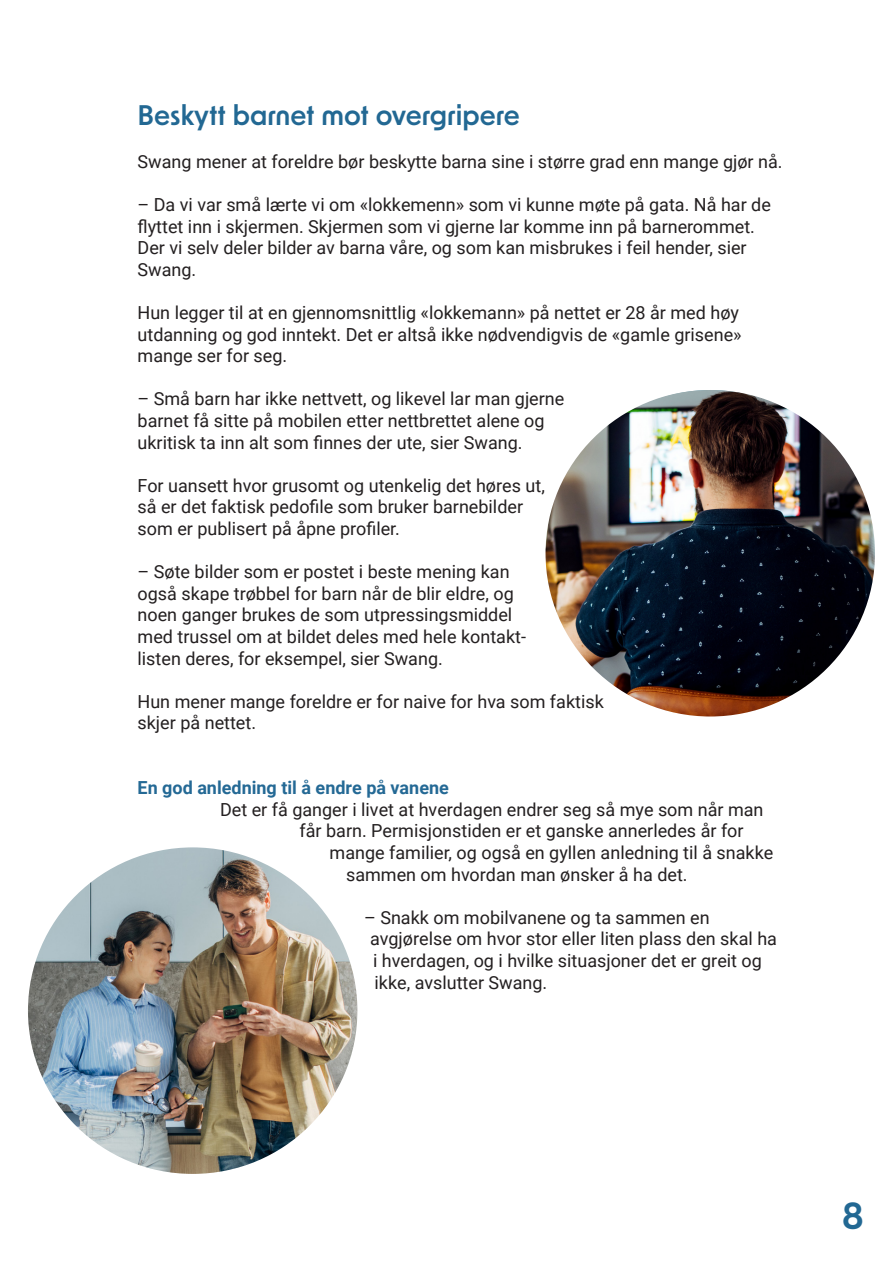
<style>
.page{position:relative;width:893px;height:1263px;background:#fff}
.page>*{position:absolute;margin:0;border:0;box-sizing:border-box;transform-origin:0 0}
.t1{font:600 36px "New Order";color:#226893}
.t2{font:600 27px "New Order";color:#226893}
.t3{font:18px/21.6px "Roboto";color:#231f20}
.t4{font:700 18px "Roboto";color:#246995}
</style>
<div class="page">
<img style="left:28px;top:847px;width:329px;height:327px">
<img style="left:545px;top:390px;width:330px;height:326px">
<p class="t2" style="left:138px;top:97px;width:384px">Beskytt barnet mot overgripere</p>
<p class="t3" style="left:138px;top:150px;width:647px">Swang mener at foreldre bør beskytte barna sine i større grad enn mange gjør nå.</p>
<p class="t3" style="left:138px;top:193px;width:635px">– Da vi var små lærte vi om «lokkemenn» som vi kunne møte på gata. Nå har de flyttet inn i skjermen. Skjermen som vi gjerne lar komme inn på barnerommet.<br>Der vi selv deler bilder av barna våre, og som kan misbrukes i feil hender, sier Swang.</p>
<p class="t3" style="left:138px;top:301px;width:606px">Hun legger til at en gjennomsnittlig «lokkemann» på nettet er 28 år med høy utdanning og god inntekt. Det er altså ikke nødvendigvis de «gamle grisene» mange ser for seg.</p>
<p class="t3" style="left:138px;top:388px;width:428px">– Små barn har ikke nettvett, og likevel lar man gjerne barnet få sitte på mobilen etter nettbrettet alene og ukritisk ta inn alt som finnes der ute, sier Swang.</p>
<p class="t3" style="left:138px;top:474px;width:409px">For uansett hvor grusomt og utenkelig det høres ut, så er det faktisk pedofile som bruker barnebilder som er publisert på åpne profiler.</p>
<p class="t3" style="left:138px;top:560px;width:390px">– Søte bilder som er postet i beste mening kan også skape trøbbel for barn når de blir eldre, og noen ganger brukes de som utpressingsmiddel med trussel om at bildet deles med hele kontakt-</p>
<p class="t3" style="left:138px;top:647px;width:307px">listen deres, for eksempel, sier Swang.</p>
<p class="t3" style="left:138px;top:690px;width:468px">Hun mener mange foreldre er for naive for hva som faktisk skjer på nettet.</p>
<p class="t4" style="left:138px;top:775px;width:313px">En god anledning til å endre på vanene</p>
<p class="t3" style="left:220px;top:798px;width:545px">Det er få ganger i livet at hverdagen endrer seg så mye som når man</p>
<p class="t3" style="left:300px;top:820px;width:446px">får barn. Permisjonstiden er et ganske annerledes år for</p>
<p class="t3" style="left:330px;top:841px;width:445px">mange familier, og også en gyllen anledning til å snakke</p>
<p class="t3" style="left:346px;top:863px;width:343px">sammen om hvordan man ønsker å ha det.</p>
<p class="t3" style="left:370px;top:906px;width:408px;text-indent:-6px">– Snakk om mobilvanene og ta sammen en avgjørelse om hvor stor eller liten plass den skal ha i hverdagen, og i hvilke situasjoner det er greit og ikke, avslutter Swang.</p>
<h1 class="t1" style="left:842px;top:1192px;width:24px">8</h1>
</div>
